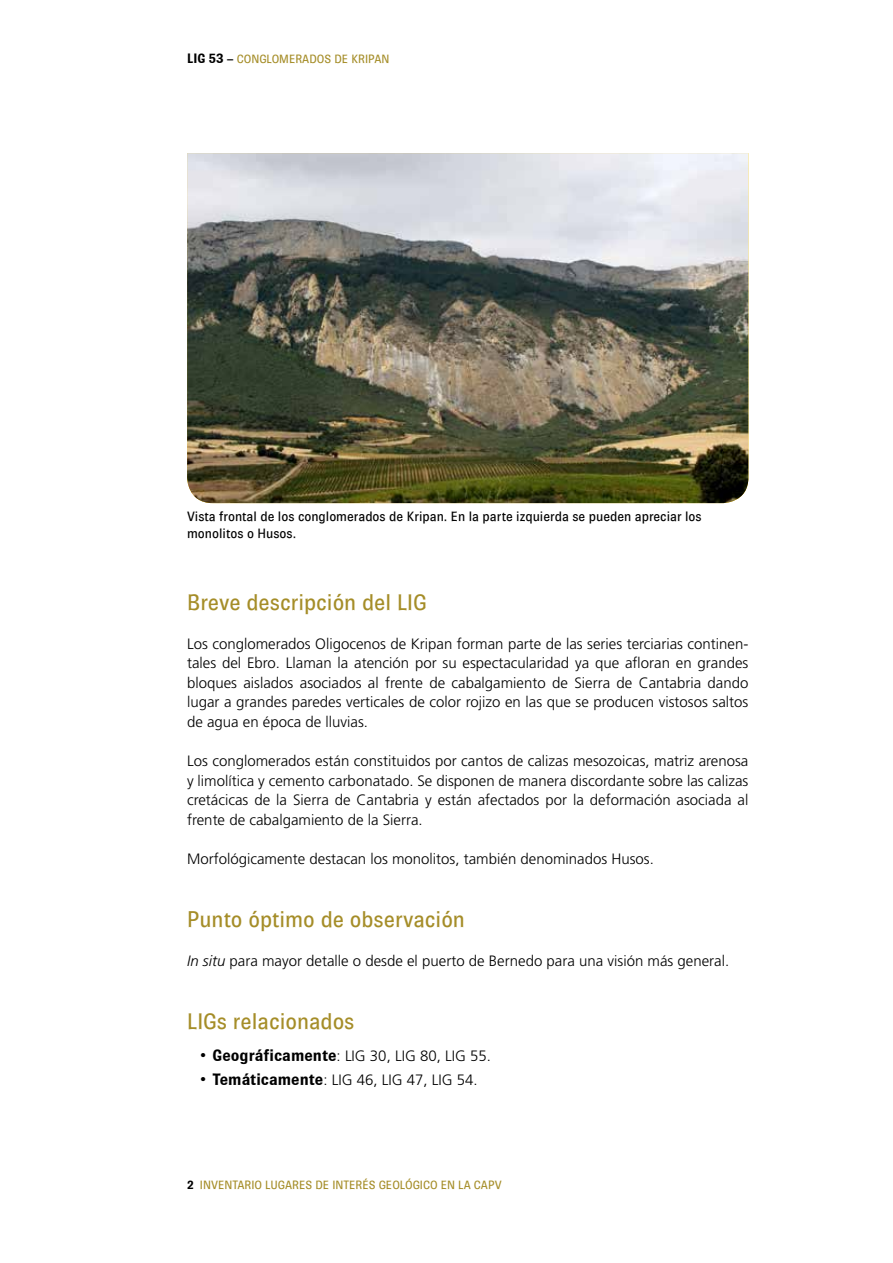
<style>
.page{position:relative;width:893px;height:1263px;background:#fff}
.page>*{position:absolute;margin:0;border:0;box-sizing:border-box;transform-origin:0 0}
.t1{font:22.5px "Brown";color:#a58d28}
.t2{font:300 15px/19.5px "Frutiger";color:#000;text-align:justify}
.t3{font:13.5px/16.5px "Brown";color:#000}
.t4{font:12px "Brown";color:#a58d28}
.s1{font-weight:700;font-size:13.5px;color:#000}
.s2{color:#000}
.s3{font-style:italic}
.s4{font-family:"Brown";font-weight:700;font-size:16.5px}
.s5{font-weight:700;color:#000}
</style>
<div class="page">
<img style="left:187px;top:153px;width:561px;height:350px">
<p class="t4" style="left:187px;top:52px;width:204px"><span class="s1">LIG 53</span> <span class="s2">–</span> Conglomerados de Kripan</p>
<p class="t3" style="left:187px;top:508px;width:516px">Vista frontal de los conglomerados de Kripan. En la parte izquierda se pueden apreciar los monolitos o Husos.</p>
<h1 class="t1" style="left:187px;top:590px;width:241px">Breve descripción del LIG</h1>
<p class="t2" style="left:187px;top:634px;width:563px">Los conglomerados Oligocenos de Kripan forman parte de las series terciarias continen&shy;tales del Ebro. Llaman la atención por su espectacularidad ya que afloran en grandes bloques aislados asociados al frente de cabalgamiento de Sierra de Cantabria dando lugar a grandes paredes verticales de color rojizo en las que se producen vistosos saltos de agua en época de lluvias.</p>
<p class="t2" style="left:187px;top:751px;width:563px">Los conglomerados están constituidos por cantos de calizas mesozoicas, matriz arenosa y limolítica y cemento carbonatado. Se disponen de manera discordante sobre las calizas cretácicas de la Sierra de Cantabria y están afectados por la deformación asociada al frente de cabalgamiento de la Sierra.</p>
<p class="t2" style="left:187px;top:848px;width:468px">Morfológicamente destacan los monolitos, también denominados Husos.</p>
<h1 class="t1" style="left:187px;top:906px;width:279px">Punto óptimo de observación</h1>
<p class="t2" style="left:187px;top:950px;width:544px"><span class="s3">In situ</span> para mayor detalle o desde el puerto de Bernedo para una visión más general.</p>
<h1 class="t1" style="left:187px;top:1008px;width:169px">LIGs relacionados</h1>
<p class="t2" style="left:200px;top:1046px;width:292px"><span class="s4">• Geográficamente</span>: LIG 30, LIG 80, LIG 55.</p>
<p class="t2" style="left:200px;top:1069px;width:279px"><span class="s4">• Temáticamente</span>: LIG 46, LIG 47, LIG 54.</p>
<p class="t4" style="left:187px;top:1178px;width:316px"><span class="s5">2</span> INVENTARIO LUGARES DE INTERÉS GEOLÓGICO EN LA CAPV</p>
</div>
